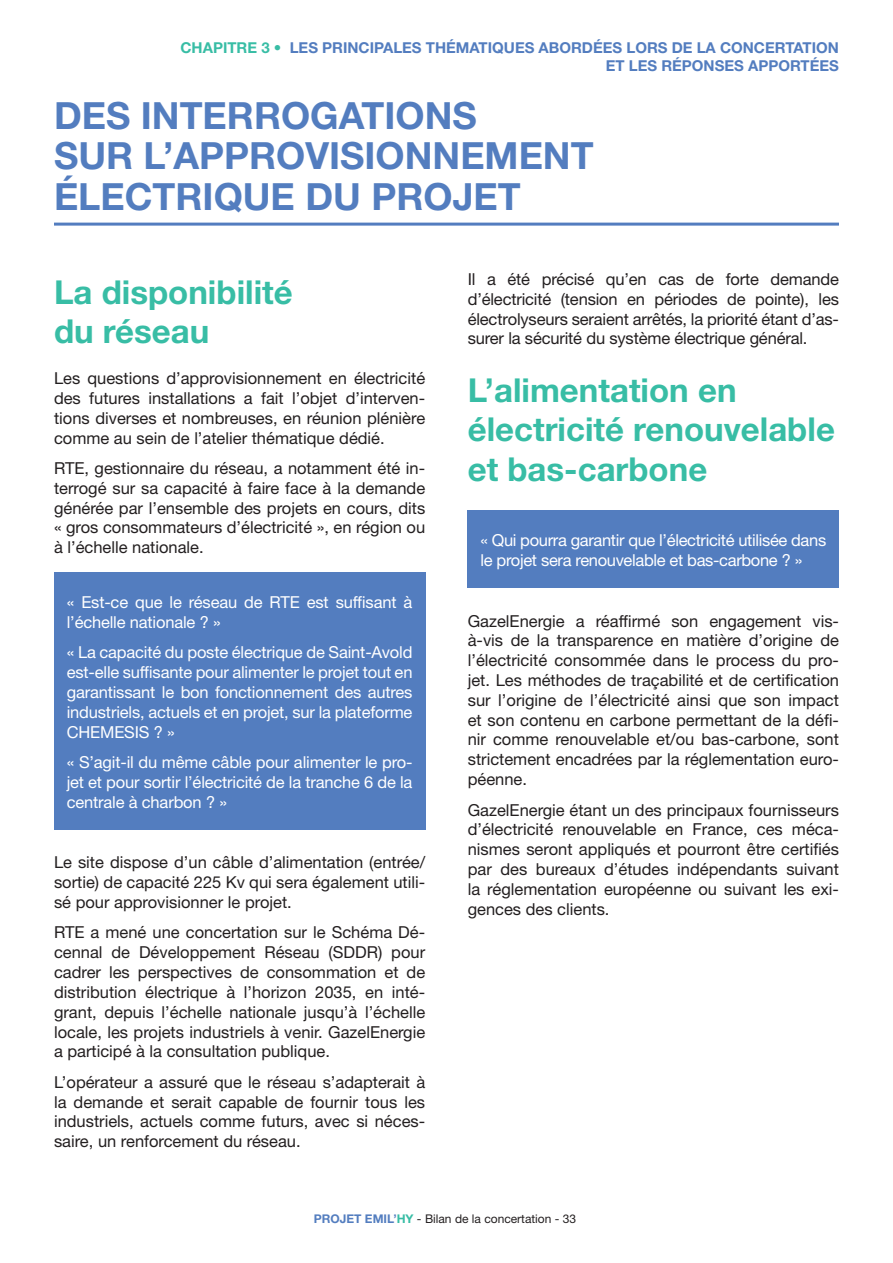
<style>
.page{position:relative;width:893px;height:1263px;background:#fff}
.page>*{position:absolute;margin:0;border:0;box-sizing:border-box;transform-origin:0 0}
.t1{font:700 37.5px/40.5px "Helvetica Neue LT Std";color:#537dbf}
.t2{font:700 33px/39px "Helvetica Neue LT Std";color:#38bda5}
.t3{font:16.5px/19.8px "Helvetica Neue LT Std";color:#231f20;text-align:justify}
.t4{font:16.5px/19.8px "Helvetica Neue LT Std";letter-spacing:-.01em;color:#fff}
.t5{font:700 15px/18px "Helvetica Neue LT Std";color:#537dbf;text-align:right}
.t6{font:12px "Helvetica Neue LT Std";color:#231f20}
.s1{color:#38bda5}
.s2{font-weight:700;color:#537dbf}
.s3{font-weight:700;color:#38bda5}
</style>
<div class="page">
<hr style="left:54px;top:223px;width:785px;height:3px;background:#537dbf">
<div style="left:54px;top:572px;width:371px;height:33px;background:#537dbf"></div>
<div style="left:54px;top:596px;width:371px;height:54px;background:#537dbf"></div>
<div style="left:54px;top:646px;width:371px;height:113px;background:#537dbf"></div>
<div style="left:54px;top:756px;width:371px;height:73px;background:#537dbf"></div>
<div style="left:468px;top:510px;width:371px;height:33px;background:#537dbf"></div>
<div style="left:468px;top:534px;width:371px;height:53px;background:#537dbf"></div>
<p class="t5" style="left:181px;top:39px;width:660px"><span class="s1">CHAPITRE 3 •</span> LES PRINCIPALES THÉMATIQUES ABORDÉES LORS DE LA CONCERTATION<br>ET LES RÉPONSES APPORTÉES</p>
<h1 class="t1" style="left:54px;top:94px;width:541px">DES INTERROGATIONS<br>SUR L’APPROVISIONNEMENT<br>ÉLECTRIQUE DU PROJET</h1>
<h2 class="t2" style="left:54px;top:272px;width:240px">La disponibilité du réseau</h2>
<p class="t3" style="left:54px;top:368px;width:373px">Les questions d’approvisionnement en électricité des futures installations a fait l’objet d’interven&shy;tions diverses et nombreuses, en réunion plénière comme au sein de l’atelier thématique dédié.</p>
<p class="t3" style="left:54px;top:458px;width:373px">RTE, gestionnaire du réseau, a notamment été in&shy;terrogé sur sa capacité à faire face à la demande générée par l’ensemble des projets en cours, dits « gros consommateurs d’électricité », en région ou à l’échelle nationale.</p>
<p class="t4" style="left:67px;top:592px;width:347px">« Est-ce que le réseau de RTE est suffisant à l’échelle nationale ? »</p>
<p class="t4" style="left:67px;top:642px;width:347px;text-align:justify">« La capacité du poste électrique de Saint-Avold est-elle suffisante pour alimenter le projet tout en garantissant le bon fonctionnement des autres industriels, actuels et en projet, sur la plateforme CHEMESIS ? »</p>
<p class="t4" style="left:67px;top:752px;width:347px;text-align:justify">« S’agit-il du même câble pour alimenter le pro&shy;jet et pour sortir l’électricité de la tranche 6 de la centrale à charbon ? »</p>
<p class="t3" style="left:54px;top:852px;width:373px">Le site dispose d’un câble d’alimentation (entrée/ sortie) de capacité 225 Kv qui sera également utili&shy;sé pour approvisionner le projet.</p>
<p class="t3" style="left:54px;top:922px;width:373px">RTE a mené une concertation sur le Schéma Dé&shy;cennal de Développement Réseau (SDDR) pour cadrer les perspectives de consommation et de distribution électrique à l’horizon 2035, en inté&shy;grant, depuis l’échelle nationale jusqu’à l’échelle locale, les projets industriels à venir. GazelEnergie a participé à la consultation publique.</p>
<p class="t3" style="left:54px;top:1072px;width:373px">L’opérateur a assuré que le réseau s’adapterait à la demande et serait capable de fournir tous les industriels, actuels comme futurs, avec si néces&shy;saire, un renforcement du réseau.</p>
<p class="t3" style="left:468px;top:269px;width:373px">Il a été précisé qu’en cas de forte demande d’électricité (tension en périodes de pointe), les électrolyseurs seraient arrêtés, la priorité étant d’as&shy;surer la sécurité du système électrique général.</p>
<h2 class="t2" style="left:468px;top:370px;width:369px">L’alimentation en électricité renouvelable et bas-carbone</h2>
<p class="t4" style="left:480px;top:530px;width:347px">« Qui pourra garantir que l’électricité utilisée dans le projet sera renouvelable et bas-carbone ? »</p>
<p class="t3" style="left:468px;top:611px;width:373px">GazelEnergie a réaffirmé son engagement vis&shy;à-vis de la transparence en matière d’origine de l’électricité consommée dans le process du pro&shy;jet. Les méthodes de traçabilité et de certification sur l’origine de l’électricité ainsi que son impact et son contenu en carbone permettant de la défi&shy;nir comme renouvelable et/ou bas-carbone, sont strictement encadrées par la réglementation euro&shy;péenne.</p>
<p class="t3" style="left:468px;top:799px;width:373px">GazelEnergie étant un des principaux fournisseurs d’électricité renouvelable en France, ces méca&shy;nismes seront appliqués et pourront être certifiés par des bureaux d’études indépendants suivant la réglementation européenne ou suivant les exi&shy;gences des clients.</p>
<p class="t6" style="left:314px;top:1212px;width:264px"><span class="s2">PROJET EMIL’</span><span class="s3">HY</span> - Bilan de la concertation - 33</p>
</div>
